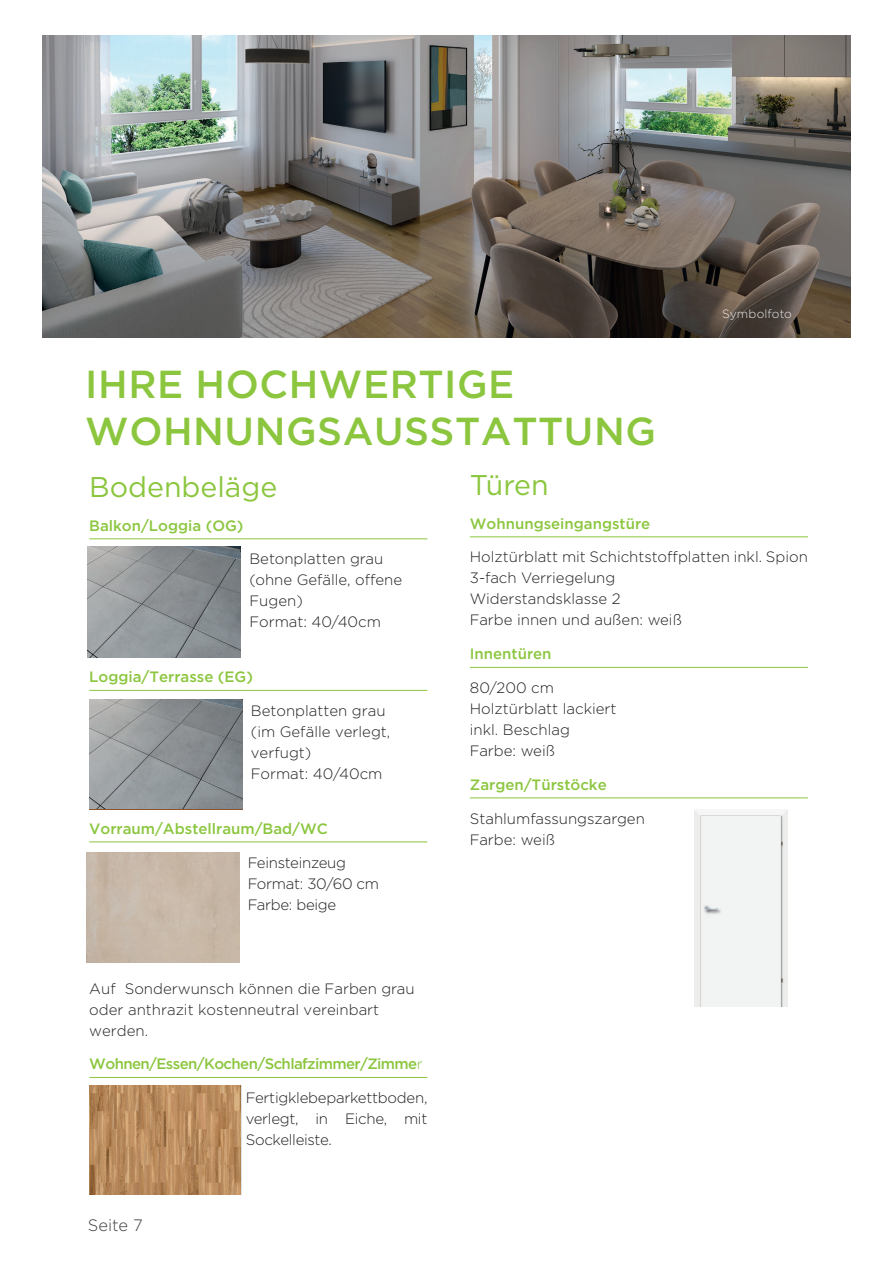
<style>
.page{position:relative;width:893px;height:1263px;background:#fff}
.page>*{position:absolute;margin:0;border:0;box-sizing:border-box;transform-origin:0 0}
.t1{font:500 39px/46.8px "Gotham";letter-spacing:.015em;color:#8bc63e}
.t2{font:28.5px "Gotham";color:#8bc63e}
.t3{font:300 16.5px "Gotham";color:#3e3e3f}
.t4{font:300 15px/21px "Gotham";color:#231f20}
.t5{font:500 15px "Gotham";color:#8bc63e}
.t6{font:500 15px "Gotham";letter-spacing:-.04em;color:#8bc63e}
.t7{font:300 15px/21px "Gotham";letter-spacing:-.02em;color:#231f20}
.t8{font:300 12px "Gotham";letter-spacing:.005em;color:#ececee}
.s1{font-weight:300}
</style>
<div class="page">
<hr style="left:89px;top:538px;width:338px;height:1px;background:#8bc63e">
<hr style="left:89px;top:690px;width:338px;height:1px;background:#8bc63e">
<hr style="left:89px;top:841px;width:338px;height:1px;background:#8bc63e">
<hr style="left:89px;top:1077px;width:338px;height:1px;background:#8bc63e">
<img style="left:89px;top:699px;width:153px;height:110px">
<img style="left:89px;top:1085px;width:152px;height:109px">
<hr style="left:470px;top:536px;width:338px;height:1px;background:#8bc63e">
<hr style="left:470px;top:667px;width:338px;height:1px;background:#8bc63e">
<hr style="left:470px;top:797px;width:338px;height:1px;background:#8bc63e">
<img style="left:88px;top:547px;width:153px;height:110px">
<img style="left:694px;top:810px;width:94px;height:196px">
<img style="left:43px;top:36px;width:807px;height:301px">
<p class="t8" style="left:722px;top:308px;width:71px">Symbolfoto</p>
<h1 class="t1" style="left:85px;top:363px;width:572px">IHRE HOCHWERTIGE<br>WOHNUNGSAUSSTATTUNG</h1>
<h2 class="t2" style="left:89px;top:474px;width:189px">Bodenbeläge</h2>
<p class="t5" style="left:89px;top:519px;width:156px">Balkon/Loggia (OG)</p>
<p class="t4" style="left:249px;top:549px;width:154px">Betonplatten grau (ohne Gefälle, offene<br>Fugen)<br>Format: 40/40cm</p>
<h2 class="t2" style="left:470px;top:472px;width:80px">Türen</h2>
<p class="t5" style="left:470px;top:517px;width:182px">Wohnungseingangstüre</p>
<p class="t4" style="left:470px;top:547px;width:340px">Holztürblatt mit Schichtstoff platten inkl. Spion<br>3-fach Verriegelung<br>Widerstandsklasse 2<br>Farbe innen und außen: weiß</p>
<p class="t5" style="left:470px;top:647px;width:83px">Innentüren</p>
<p class="t4" style="left:470px;top:678px;width:148px">80/200 cm<br>Holztürblatt lackiert inkl. Beschlag<br>Farbe: weiß</p>
<p class="t5" style="left:470px;top:778px;width:138px">Zargen/Türstöcke</p>
<p class="t4" style="left:470px;top:808px;width:177px">Stahlumfassungszargen<br>Farbe: weiß</p>
<p class="t5" style="left:89px;top:670px;width:165px">Loggia/Terrasse (EG)</p>
<p class="t4" style="left:251px;top:701px;width:141px">Betonplatten grau (im Gefälle verlegt, verfugt)<br>Format: 40/40cm</p>
<p class="t5" style="left:89px;top:822px;width:240px">Vorraum/Abstellraum/Bad/WC</p>
<p class="t7" style="left:248px;top:852px;width:133px">Feinsteinzeug<br>Format: 30/60 cm<br>Farbe: beige</p>
<p class="t4" style="left:89px;top:978px;width:327px">Auf Sonderwunsch können die Farben grau oder anthrazit kosten neutral vereinbart werden.</p>
<p class="t6" style="left:89px;top:1057px;width:335px">Wohnen/Essen/Kochen/Schlafzimmer/Zimme<span class="s1">r</span></p>
<p class="t4" style="left:246px;top:1088px;width:183px;text-align:justify">Fertigklebeparkettboden, verlegt, in Eiche, mit Sockelleiste.</p>
<p class="t3" style="left:88px;top:1217px;width:56px">Seite 7</p>
</div>
